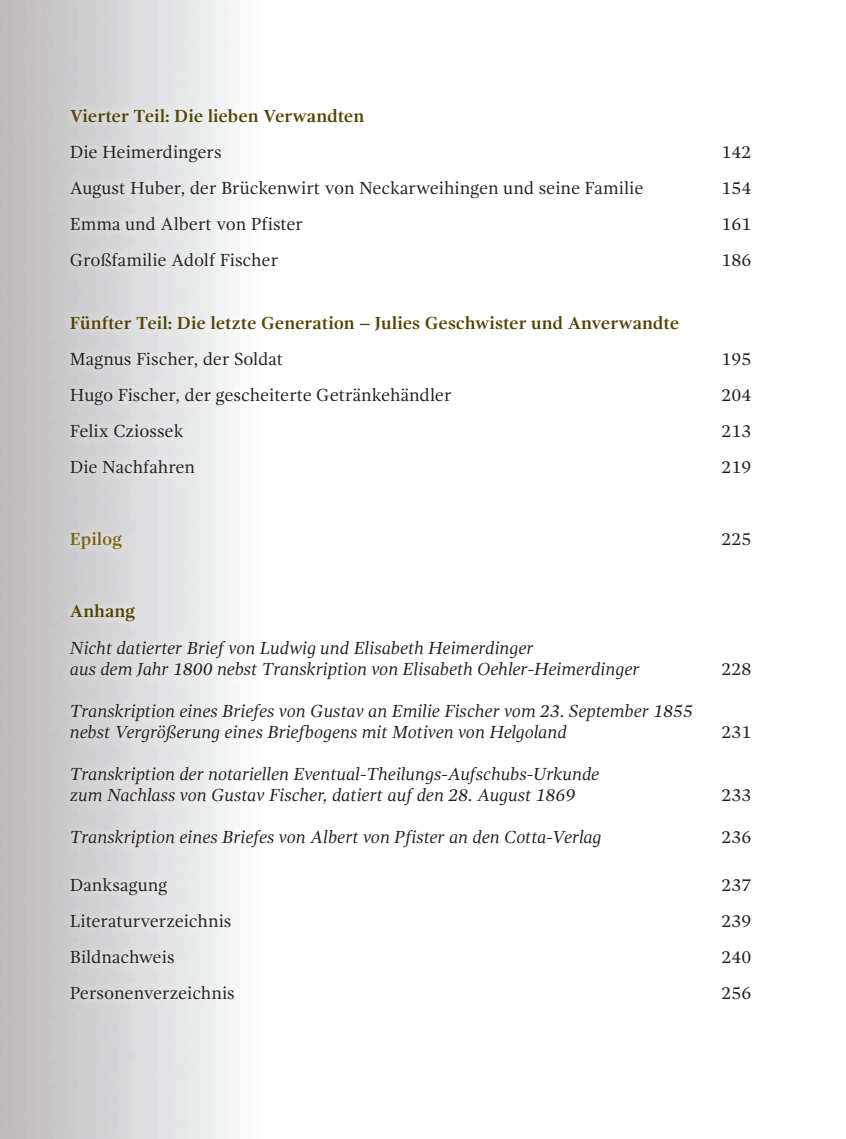
<style>
.page{position:relative;width:846px;height:1139px;background:#fff}
.page>*{position:absolute;margin:0;border:0;box-sizing:border-box;transform-origin:0 0}
.t1{font:italic 18px/21px "Gandhi Serif";color:#231f20}
.t2{font:18px "Gandhi Serif";color:#231f20}
.t3{font:700 18px "Gandhi Serif";color:#534405}
.t4{font:700 18px "Gandhi Serif";color:#7c6714}
</style>
<div class="page">
<svg style="left:0;top:0;width:7px;height:7px"></svg>
<svg style="left:0;top:1132px;width:7px;height:7px"></svg>
<p class="t3" style="left:70px;top:105px;width:296px">Vierter teil: Die lieben Verwandten</p>
<p class="t2" style="left:70px;top:142px;width:153px">Die Heimerdingers</p>
<p class="t2" style="left:721px;top:142px;width:31px">142</p>
<p class="t2" style="left:70px;top:178px;width:575px">August Huber, der Brückenwirt von Neckarweihingen und seine Familie</p>
<p class="t2" style="left:721px;top:178px;width:31px">154</p>
<p class="t2" style="left:70px;top:214px;width:235px">Emma und Albert von Pfister</p>
<p class="t2" style="left:721px;top:214px;width:31px">161</p>
<p class="t2" style="left:70px;top:250px;width:210px">Großfamilie Adolf Fischer</p>
<p class="t2" style="left:721px;top:250px;width:31px">186</p>
<p class="t3" style="left:70px;top:312px;width:610px">fünfter teil: Die letzte generation – Julies geschwister und Anverwandte</p>
<p class="t2" style="left:70px;top:349px;width:215px">Magnus Fischer, der Soldat</p>
<p class="t2" style="left:721px;top:349px;width:31px">195</p>
<p class="t2" style="left:70px;top:385px;width:383px">Hugo Fischer, der gescheiterte Getränkehändler</p>
<p class="t2" style="left:721px;top:385px;width:31px">204</p>
<p class="t2" style="left:70px;top:421px;width:115px">Felix Cziossek</p>
<p class="t2" style="left:721px;top:421px;width:31px">213</p>
<p class="t2" style="left:70px;top:457px;width:127px">Die Nachfahren</p>
<p class="t2" style="left:721px;top:457px;width:31px">219</p>
<p class="t4" style="left:70px;top:528px;width:54px">Epilog</p>
<p class="t2" style="left:721px;top:529px;width:31px">225</p>
<p class="t3" style="left:70px;top:600px;width:67px">Anhang</p>
<p class="t1" style="left:70px;top:638px;width:571px">Nicht datierter Brief von Ludwig und Elisabeth Heimerdinger<br>aus dem Jahr 1800 nebst Transkription von Elisabeth Oehler-Heimerdinger</p>
<p class="t1" style="left:70px;top:701px;width:624px">Transkription eines Briefes von Gustav an Emilie Fischer vom 23. September 1855 nebst Vergrößerung eines Briefbogens mit Motiven von Helgoland</p>
<p class="t1" style="left:70px;top:764px;width:531px">Transkription der notariellen Eventual-Theilungs-Aufschubs-Urkunde zum Nachlass von Gustav Fischer, datiert auf den 28. August 1869</p>
<p class="t2" style="left:721px;top:659px;width:31px">228</p>
<p class="t2" style="left:721px;top:722px;width:31px">231</p>
<p class="t2" style="left:721px;top:785px;width:31px">233</p>
<p class="t1" style="left:70px;top:827px;width:533px">Transkription eines Briefes von Albert von Pfister an den Cotta-Verlag</p>
<p class="t2" style="left:721px;top:827px;width:31px">236</p>
<p class="t2" style="left:70px;top:875px;width:99px">Danksagung</p>
<p class="t2" style="left:721px;top:875px;width:31px">237</p>
<p class="t2" style="left:70px;top:911px;width:163px">Literaturverzeichnis</p>
<p class="t2" style="left:721px;top:911px;width:31px">239</p>
<p class="t2" style="left:70px;top:947px;width:106px">Bildnachweis</p>
<p class="t2" style="left:721px;top:947px;width:31px">240</p>
<p class="t2" style="left:70px;top:983px;width:166px">Personenverzeichnis</p>
<p class="t2" style="left:721px;top:983px;width:31px">256</p>
</div>
